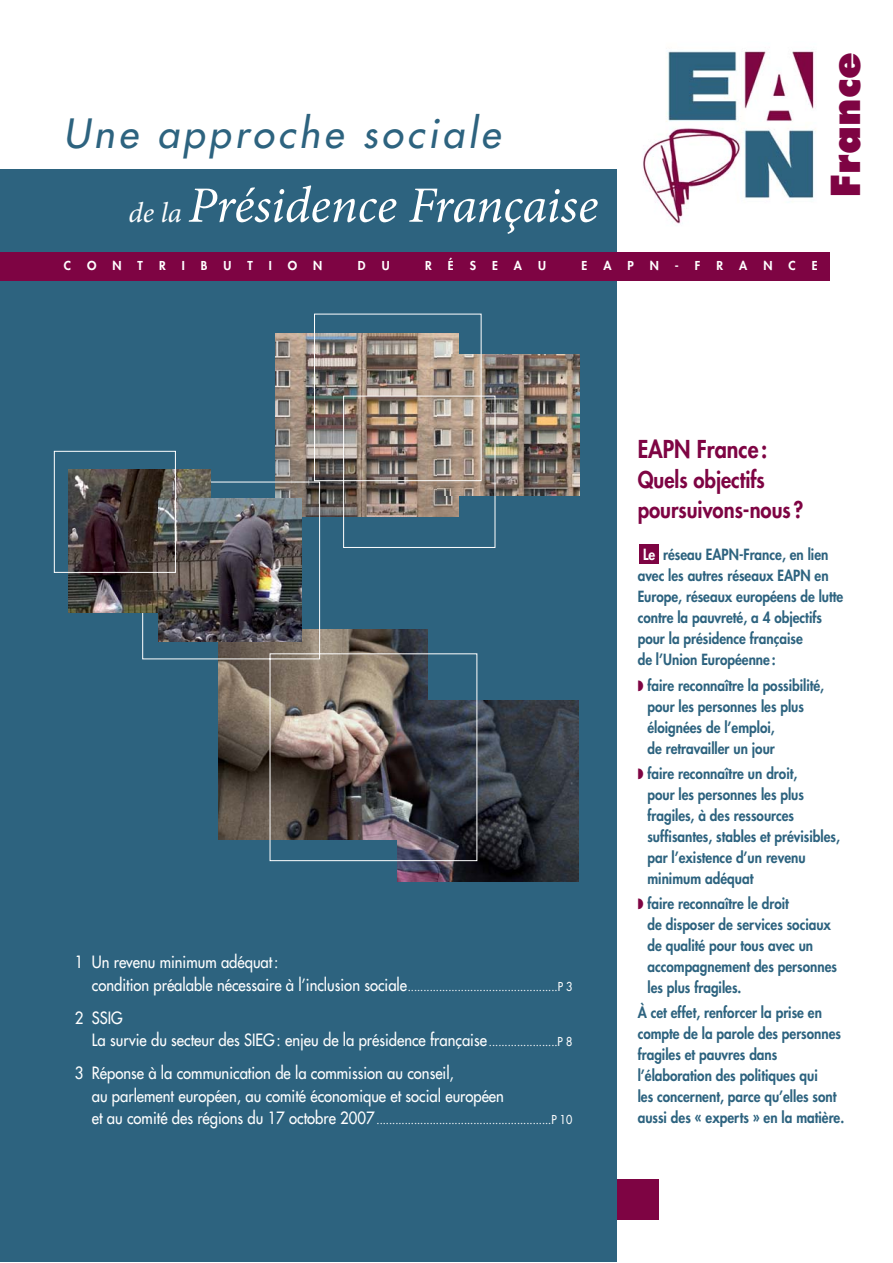
<style>
.page{position:relative;width:893px;height:1263px;background:#fff}
.page>*{position:absolute;margin:0;border:0;box-sizing:border-box;transform-origin:0 0}
.t1{font:italic 51px "Minion Pro";letter-spacing:-.005em;color:#fff}
.t2{font:800 43.8px "Futura T";color:#7e0443}
.t3{font:italic 39.3px "Futura";color:#2d637f}
.t4{font:800 24px "Futura";color:#7e0443;scale:.9 1}
.t5{font:800 22.5px/30px "Futura";color:#7e0443;scale:.9 1}
.t6{font:16.5px/22.5px "Futura";color:#fff;scale:.9 1}
.t7{font:800 15px/21px "Futura";color:#2d637f;scale:.9 1}
.t8{font:12px "Futura";color:#fff;scale:.9 1}
.t9{font:800 12px "Futura";color:#fff}
.s1{font-size:28.5px}
.s2{font-size:16.5px}
.s3{font-size:12px}
.s4{color:#fff}
.s5{color:#7e0443}
</style>
<div class="page">
<div style="left:639px;top:544px;width:20px;height:20px;background:#7e0443"></div>
<div style="left:616px;top:1179px;width:43px;height:41px;background:#7e0443"></div>
<div style="left:0;top:169px;width:616px;height:1093px;background:#2d637f"></div>
<img style="left:643px;top:51px;width:171px;height:175px">
<div style="left:0;top:252px;width:829px;height:29px;background:#7e0443"></div>
<img style="left:482px;top:354px;width:97px;height:142px">
<img style="left:397px;top:701px;width:181px;height:181px">
<img style="left:142px;top:313px;width:340px;height:548px">
<img style="left:68px;top:470px;width:143px;height:142px">
<img style="left:159px;top:499px;width:142px;height:142px">
<div style="left:54px;top:451px;width:122px;height:122px;border:1px solid #fff"></div>
<h3 class="t3" style="left:64px;top:114px;width:445px">Une approche sociale</h3>
<h1 class="t1" style="left:129px;top:174px;width:471px"><span class="s1">de la</span> Présidence Française</h1>
<p class="t9" style="left:64px;top:260px;width:9px">C</p>
<p class="t9" style="left:87px;top:260px;width:11px">O</p>
<p class="t9" style="left:112px;top:260px;width:11px">N</p>
<p class="t9" style="left:138px;top:260px;width:7px">T</p>
<p class="t9" style="left:159px;top:260px;width:8px">R</p>
<p class="t9" style="left:182px;top:260px;width:5px">I</p>
<p class="t9" style="left:201px;top:260px;width:8px">B</p>
<p class="t9" style="left:223px;top:260px;width:9px">U</p>
<p class="t9" style="left:247px;top:260px;width:7px">T</p>
<p class="t9" style="left:269px;top:260px;width:5px">I</p>
<p class="t9" style="left:288px;top:260px;width:11px">O</p>
<p class="t9" style="left:313px;top:260px;width:11px">N</p>
<p class="t9" style="left:358px;top:260px;width:9px">D</p>
<p class="t9" style="left:382px;top:260px;width:9px">U</p>
<p class="t9" style="left:425px;top:260px;width:8px">R</p>
<p class="t9" style="left:448px;top:260px;width:7px">É</p>
<p class="t9" style="left:470px;top:260px;width:8px">S</p>
<p class="t9" style="left:492px;top:260px;width:7px">E</p>
<p class="t9" style="left:514px;top:260px;width:10px">A</p>
<p class="t9" style="left:538px;top:260px;width:9px">U</p>
<p class="t9" style="left:581px;top:260px;width:7px">E</p>
<p class="t9" style="left:603px;top:260px;width:10px">A</p>
<p class="t9" style="left:627px;top:260px;width:8px">P</p>
<p class="t9" style="left:650px;top:260px;width:11px">N</p>
<p class="t9" style="left:675px;top:260px;width:27px">- F</p>
<p class="t9" style="left:716px;top:260px;width:8px">R</p>
<p class="t9" style="left:739px;top:260px;width:10px">A</p>
<p class="t9" style="left:763px;top:260px;width:11px">N</p>
<p class="t9" style="left:788px;top:260px;width:9px">C</p>
<p class="t9" style="left:812px;top:260px;width:7px">E</p>
<h2 class="t2" style="left:828px;top:198px;width:147px;rotate:-90deg">France</h2>
<p class="t6" style="left:75px;top:952px;width:228px">1 Un revenu minimum adéquat:</p>
<p class="t8" style="left:92px;top:980px;width:535px"><span class="s2">condition préalable nécessaire à l’inclusion sociale</span>................................................P 3</p>
<p class="t6" style="left:92px;top:1008px;width:535px;text-indent:-17px">2 SSIG<br>La survie du secteur des SIEG: enjeu de la présidence française <span class="s3">......................P 8</span></p>
<p class="t6" style="left:92px;top:1063px;width:459px;text-indent:-17px">3 Réponse à la communication de la commission au conseil,<br>au parlement européen, au comité économique et social européen</p>
<p class="t8" style="left:92px;top:1114px;width:535px"><span class="s2">et au comité des régions du 17 octobre 2007</span> ........................................................P 10</p>
<h3 class="t4" style="left:638px;top:437px;width:146px">EAPN France:</h3>
<h3 class="t5" style="left:638px;top:467px;width:185px">Quels objectifs poursuivons-nous?</h3>
<p class="t7" style="left:638px;top:545px;width:230px;text-indent:5px"><span class="s4">Le</span> réseau EAPN-France, en lien avec les autres réseaux EAPN en<br>Europe, réseaux européens de lutte contre la pauvreté, a 4 objectifs pour la présidence française<br>de l’Union Européenne:</p>
<p class="t7" style="left:647px;top:676px;width:198px;text-indent:-10px"><span class="s5">◗</span> faire reconnaître la possibilité, pour les personnes les plus éloignées de l’emploi,<br>de retravailler un jour</p>
<p class="t7" style="left:647px;top:764px;width:215px;text-indent:-10px"><span class="s5">◗</span> faire reconnaître un droit,<br>pour les personnes les plus fragiles, à des ressources suffisantes, stables et prévisibles, par l’existence d’un revenu minimum adéquat</p>
<p class="t7" style="left:647px;top:894px;width:212px;text-indent:-10px"><span class="s5">◗</span> faire reconnaître le droit<br>de disposer de services sociaux de qualité pour tous avec un accompagnement des personnes les plus fragiles.</p>
<p class="t7" style="left:638px;top:1003px;width:231px">À cet effet, renforcer la prise en compte de la parole des personnes fragiles et pauvres dans l’élaboration des politiques qui<br>les concernent, parce qu’elles sont aussi des « experts » en la matière.</p>
</div>
